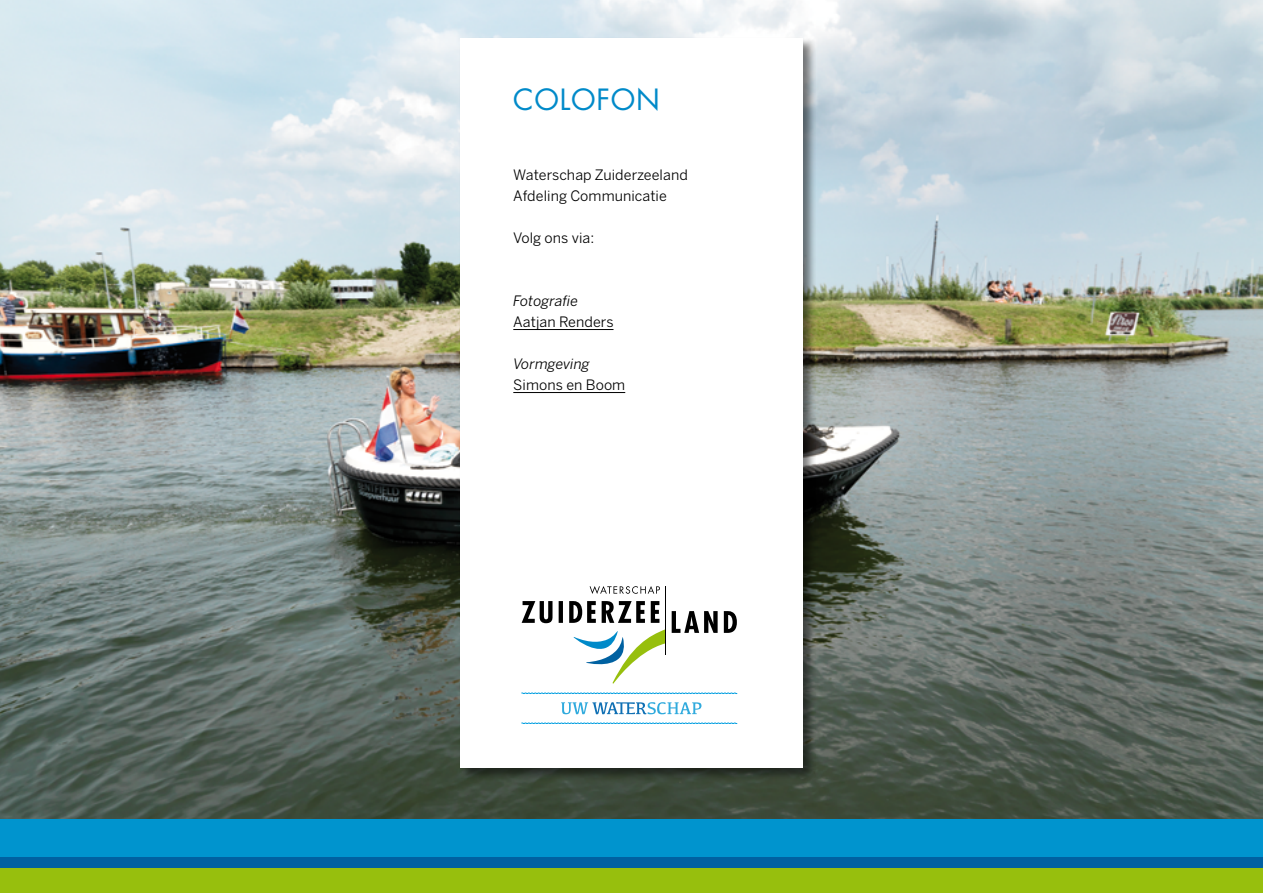
<style>
.page{position:relative;width:1263px;height:893px;background:#fff}
.page>*{position:absolute;margin:0;border:0;box-sizing:border-box;transform-origin:0 0}
.t1{font:28.5px "Futura";letter-spacing:.025em;color:#008ac9}
.t2{font:14.25px/21px "Benton Sans";letter-spacing:.005em;color:#000}
.t3{font:italic 14.25px "Benton Sans";letter-spacing:.005em;color:#000}
</style>
<div class="page">
<img style="left:0;top:0;width:1263px;height:819px">
<div style="left:0;top:853px;width:1263px;height:40px;background:#97bf0d"></div>
<div style="left:0;top:819px;width:1263px;height:45px;background:#0094ce"></div>
<div style="left:0;top:857px;width:1263px;height:10px;background:#0061a1"></div>
<div style="left:459px;top:38px;width:357px;height:744px;background:#000;opacity:.5"></div>
<div style="left:460px;top:38px;width:343px;height:730px;background:#fff"></div>
<svg style="left:521px;top:693px;width:216px;height:31px"></svg>
<hr style="left:665px;top:586px;width:1px;height:69px;background:#000">
<svg style="left:522px;top:601px;width:137px;height:22px"></svg>
<svg style="left:672px;top:611px;width:65px;height:22px"></svg>
<svg style="left:590px;top:586px;width:70px;height:8px"></svg>
<svg style="left:574px;top:629px;width:91px;height:55px"></svg>
<hr style="left:513px;top:329px;width:100px;height:1px;background:#000">
<hr style="left:513px;top:392px;width:112px;height:1px;background:#000">
<h1 class="t1" style="left:513px;top:81px;width:148px">COLOFON</h1>
<p class="t2" style="left:513px;top:165px;width:176px">Waterschap Zuiderzeeland<br>Afdeling Communicatie</p>
<p class="t2" style="left:513px;top:228px;width:83px">Volg ons via:</p>
<p class="t3" style="left:513px;top:293px;width:66px">Fotografie</p>
<p class="t2" style="left:513px;top:312px;width:102px">Aatjan Renders</p>
<p class="t3" style="left:513px;top:356px;width:78px">Vormgeving</p>
<p class="t2" style="left:513px;top:375px;width:114px">Simons en Boom</p>
</div>
